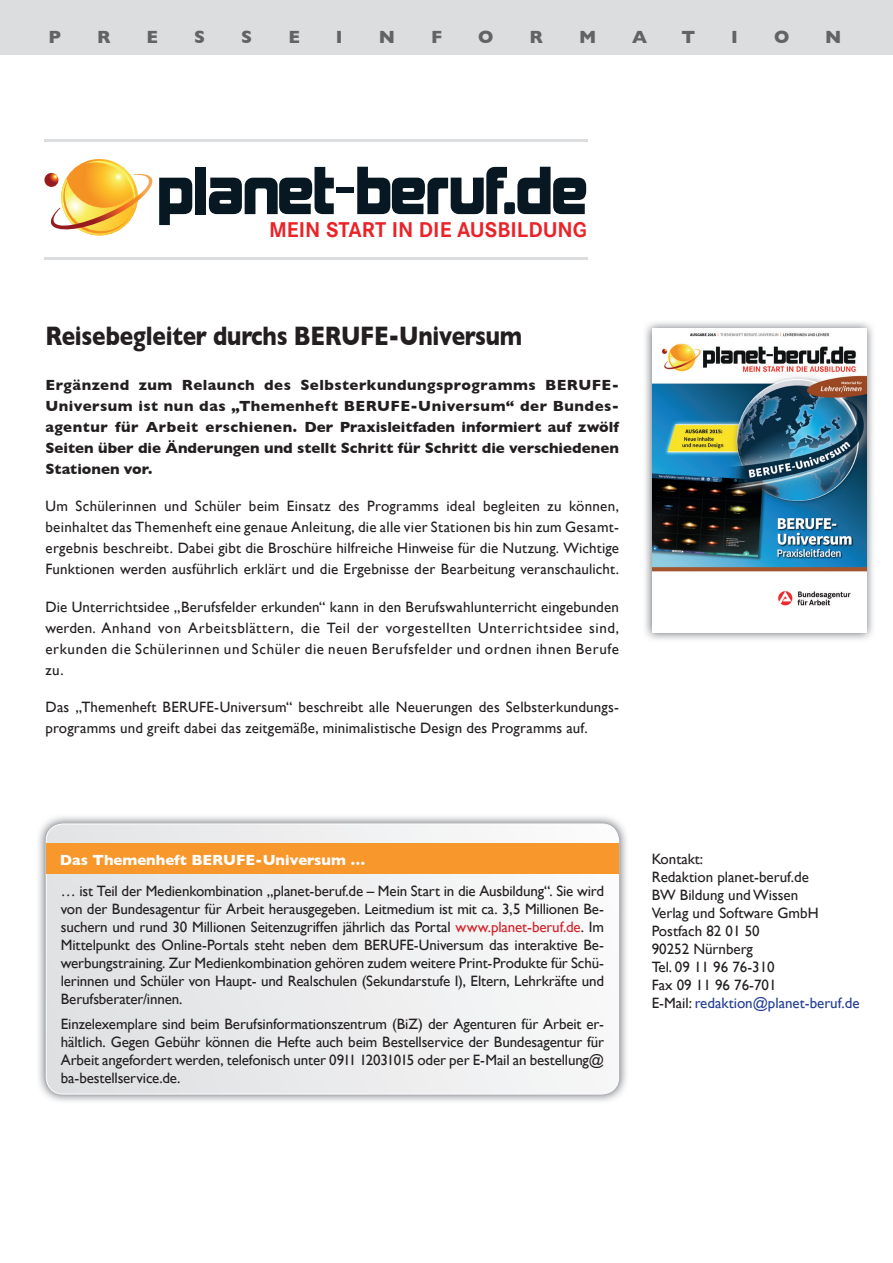
<style>
.page{position:relative;width:893px;height:1263px;background:#fff}
.page>*{position:absolute;margin:0;border:0;box-sizing:border-box;transform-origin:0 0}
.t1{font:62.25px "Kimberley";letter-spacing:-.02em;color:#071822}
.t2{font:700 27.15px "Gill Sans";letter-spacing:-.01em;color:#231f20;scale:.83 1}
.t3{font:700 22.2px "Corporate S";color:#ea2328}
.t4{font:700 18px "Gill Sans";color:#636366}
.t5{font:15px/18px "Gill Sans";color:#231f20;text-align:justify}
.t6{font:700 15px/21px "Gill Sans";color:#231f20;text-align:justify}
.t7{font:700 15px "Gill Sans";color:#fff}
.s1{color:#d1232a}
.s2{color:#233e94}
</style>
<div class="page">
<div style="left:0;top:0;width:893px;height:54px;background:#dcdddf"></div>
<svg style="left:50px;top:160px;width:103px;height:75px"></svg>
<svg style="left:44px;top:173px;width:14px;height:14px"></svg>
<img style="left:38px;top:816px;width:589px;height:286px">
<svg style="left:46px;top:824px;width:573px;height:270px"></svg>
<div style="left:46px;top:843px;width:573px;height:30px;background:#f7972c"></div>
<img style="left:645px;top:322px;width:228px;height:318px">
<img style="left:653px;top:329px;width:213px;height:303px">
<hr style="left:44px;top:257px;width:544px;height:2px;background:#dcdddf">
<hr style="left:44px;top:140px;width:544px;height:2px;background:#dcdddf">
<p class="t4" style="left:49px;top:26px;width:14px">P</p>
<p class="t4" style="left:97px;top:26px;width:15px">R</p>
<p class="t4" style="left:147px;top:26px;width:13px">E</p>
<p class="t4" style="left:194px;top:26px;width:13px">S</p>
<p class="t4" style="left:241px;top:26px;width:13px">S</p>
<p class="t4" style="left:288px;top:26px;width:13px">E</p>
<p class="t4" style="left:336px;top:26px;width:8px">I</p>
<p class="t4" style="left:379px;top:26px;width:18px">N</p>
<p class="t4" style="left:431px;top:26px;width:13px">F</p>
<p class="t4" style="left:478px;top:26px;width:17px">O</p>
<p class="t4" style="left:530px;top:26px;width:15px">R</p>
<p class="t4" style="left:579px;top:26px;width:19px">M</p>
<p class="t4" style="left:632px;top:26px;width:16px">A</p>
<p class="t4" style="left:681px;top:26px;width:15px">T</p>
<p class="t4" style="left:731px;top:26px;width:8px">I</p>
<p class="t4" style="left:774px;top:26px;width:17px">O</p>
<p class="t4" style="left:825px;top:26px;width:18px">N</p>
<h1 class="t1" style="left:157px;top:156px;width:432px">planet-beruf.de</h1>
<h3 class="t3" style="left:269px;top:217px;width:320px">MEIN START IN DIE AUSBILDUNG</h3>
<h2 class="t2" style="left:45px;top:320px;width:576px">Reisebegleiter durchs BERUFE-Universum</h2>
<p class="t6" style="left:45px;top:374px;width:575px">Ergänzend zum Relaunch des Selbsterkundungsprogramms BERUFE-Universum ist nun das „Themenheft BERUFE-Universum“ der Bundes&shy;agentur für Arbeit erschienen. Der Praxisleitfaden informiert auf zwölf Seiten über die Änderungen und stellt Schritt für Schritt die verschiedenen Stationen vor.</p>
<p class="t5" style="left:45px;top:496px;width:575px;line-height:21px">Um Schülerinnen und Schüler beim Einsatz des Programms ideal begleiten zu können, beinhaltet das Themenheft eine genaue Anleitung, die alle vier Stationen bis hin zum Gesamt&shy;ergebnis beschreibt. Dabei gibt die Broschüre hilfreiche Hinweise für die Nutzung. Wichtige Funktionen werden ausführlich erklärt und die Ergebnisse der Bearbeitung veranschaulicht.</p>
<p class="t5" style="left:45px;top:596px;width:575px;line-height:21px">Die Unterrichtsidee „Berufsfelder erkunden“ kann in den Berufswahlunterricht eingebunden werden. Anhand von Arbeitsblättern, die Teil der vorgestellten Unterrichtsidee sind, erkunden die Schülerinnen und Schüler die neuen Berufsfelder und ordnen ihnen Berufe zu.</p>
<p class="t5" style="left:45px;top:697px;width:575px;line-height:21px">Das „Themenheft BERUFE-Universum“ beschreibt alle Neuerungen des Selbsterkundungs&shy;programms und greift dabei das zeitgemäße, minimalistische Design des Programms auf.</p>
<p class="t7" style="left:60px;top:851px;width:307px">Das Themenheft BERUFE-Universum …</p>
<p class="t5" style="left:61px;top:881px;width:545px">… ist Teil der Medienkombination „planet-beruf.de – Mein Start in die Ausbildung“. Sie wird von der Bundesagentur für Arbeit herausgegeben. Leitmedium ist mit ca. 3,5 Millionen Be&shy;suchern und rund 30 Millionen Seitenzugriffen jährlich das Portal <span class="s1">www.planet-beruf.de</span>. Im Mittelpunkt des Online-Portals steht neben dem BERUFE-Universum das interaktive Be&shy;werbungstraining. Zur Medienkombination gehören zudem weitere Print-Produkte für Schü&shy;lerinnen und Schüler von Haupt- und Realschulen (Sekundarstufe I), Eltern, Lehrkräfte und Berufsberater/innen.</p>
<p class="t5" style="left:61px;top:1015px;width:545px">Einzelexemplare sind beim Berufsinformationszentrum (BiZ) der Agenturen für Arbeit er&shy;hältlich. Gegen Gebühr können die Hefte auch beim Bestellservice der Bundesagentur für Arbeit angefordert werden, telefonisch unter 0911 12031015 oder per E-Mail an bestellung@ ba-bestellservice.de.</p>
<p class="t5" style="left:652px;top:849px;width:209px;text-align:left">Kontakt:<br>Redaktion planet-beruf.de<br>BW Bildung und Wissen<br>Verlag und Software GmbH<br>Postfach 82 01 50<br>90252 Nürnberg<br>Tel. 09 11 96 76-310<br>Fax 09 11 96 76-701<br>E-Mail: <span class="s2">redaktion@planet-beruf.de</span></p>
</div>
